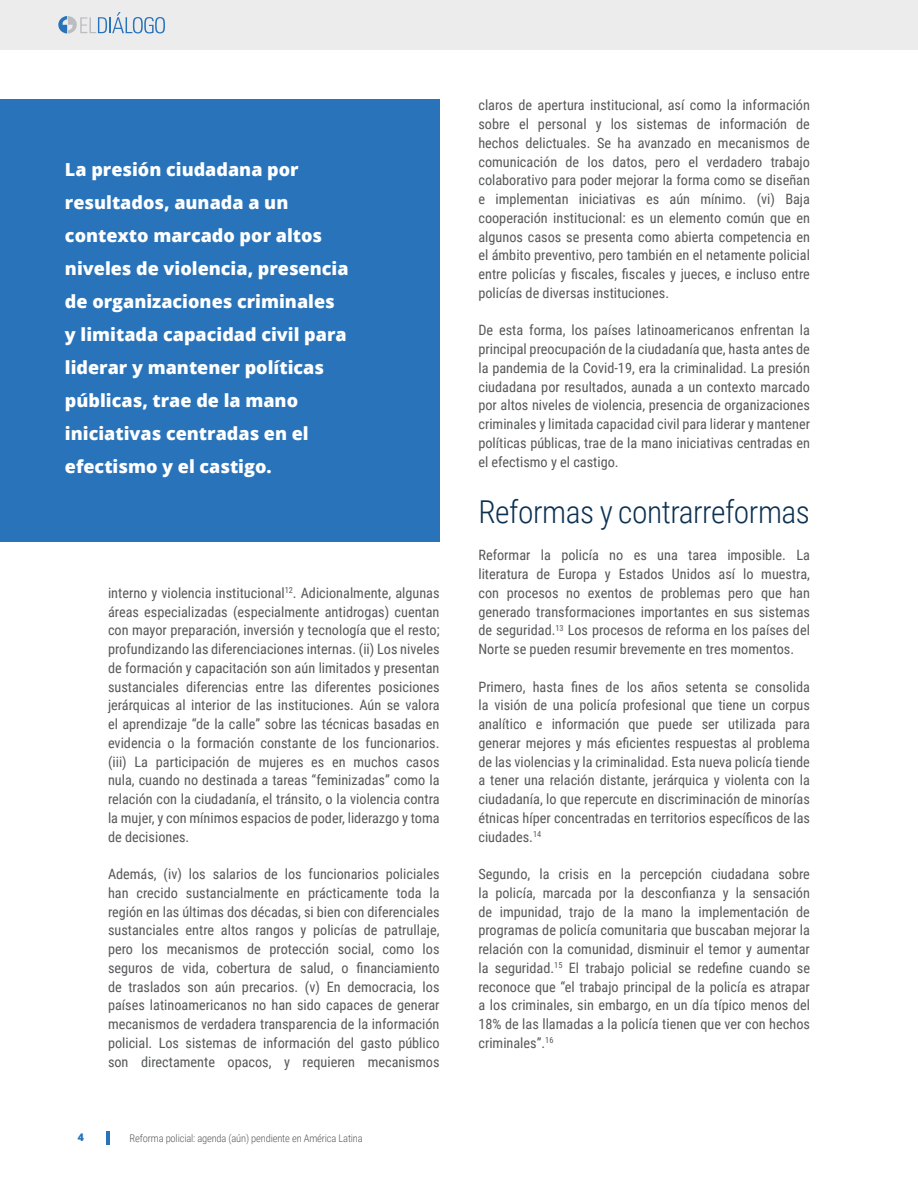
<style>
.page{position:relative;width:918px;height:1188px;background:#fff}
.page>*{position:absolute;margin:0;border:0;box-sizing:border-box;transform-origin:0 0}
.Content_-_Body_text{font:300 31.5px "Roboto Condensed";letter-spacing:-.015em;color:#0c3151}
.Callout_-_12_5_-_whi{font:800 18px/33px "Open Sans";color:#fff}
.Content_-_Body_text-2{font:14.25px/18.8px "Roboto Condensed";color:#57585a;text-align:justify}
.t1{font:300 10.5px "Roboto Condensed";letter-spacing:-.015em;color:#57585a}
.t2{font:800 10.5px "Open Sans";color:#2873ba}
</style>
<div class="page">
<div style="left:0;top:0;width:918px;height:50px;background:#ececed"></div>
<hr style="left:106px;top:1131px;width:3px;height:14px;background:#2873ba">
<svg style="left:58px;top:12px;width:107px;height:22px"></svg>
<div style="left:0;top:99px;width:440px;height:443px;background:#2873ba"></div>
<p class="Callout_-_12_5_-_whi" style="left:65px;top:152px;width:285px">La presión ciudadana por resultados, aunada a un contexto marcado por altos niveles de violencia, presencia de organizaciones criminales y limitada capacidad civil para liderar y mantener políticas públicas, trae de la mano iniciativas centradas en el efectismo y el castigo.</p>
<p class="Content_-_Body_text-2" style="left:108px;top:583px;width:333px">interno y violencia institucional<sup>12</sup>. Adicionalmente, algunas áreas especializadas (especialmente antidrogas) cuentan con mayor preparación, inversión y tecnología que el resto; profundizando las diferenciaciones internas. (ii) Los niveles de formación y capacitación son aún limitados y presentan sustanciales diferencias entre las diferentes posiciones jerárquicas al interior de las instituciones. Aún se valora el aprendizaje “de la calle” sobre las técnicas basadas en evidencia o la formación constante de los funcionarios. (iii) La participación de mujeres es en muchos casos nula, cuando no destinada a tareas “feminizadas” como la relación con la ciudadanía, el tránsito, o la violencia contra la mujer, y con mínimos espacios de poder, liderazgo y toma de decisiones.</p>
<p class="Content_-_Body_text-2" style="left:108px;top:864px;width:333px">Además, (iv) los salarios de los funcionarios policiales han crecido sustancialmente en prácticamente toda la región en las últimas dos décadas, si bien con diferenciales sustanciales entre altos rangos y policías de patrullaje, pero los mecanismos de protección social, como los seguros de vida, cobertura de salud, o financiamiento de traslados son aún precarios. (v) En democracia, los países latinoamericanos no han sido capaces de generar mecanismos de verdadera transparencia de la información policial. Los sistemas de información del gasto público son directamente opacos, y requieren mecanismos</p>
<p class="t2" style="left:78px;top:1129px;width:8px">4</p>
<p class="t1" style="left:130px;top:1130px;width:235px">Reforma policial: agenda (aún) pendiente en América Latina</p>
<p class="Content_-_Body_text-2" style="left:478px;top:95px;width:333px">claros de apertura institucional, así como la información sobre el personal y los sistemas de información de hechos delictuales. Se ha avanzado en mecanismos de comunicación de los datos, pero el verdadero trabajo colaborativo para poder mejorar la forma como se diseñan e implementan iniciativas es aún mínimo. (vi) Baja cooperación institucional: es un elemento común que en algunos casos se presenta como abierta competencia en el ámbito preventivo, pero también en el netamente policial entre policías y fiscales, fiscales y jueces, e incluso entre policías de diversas instituciones.</p>
<p class="Content_-_Body_text-2" style="left:478px;top:320px;width:333px">De esta forma, los países latinoamericanos enfrentan la principal preocupación de la ciudadanía que, hasta antes de la pandemia de la Covid-19, era la criminalidad. La presión ciudadana por resultados, aunada a un contexto marcado por altos niveles de violencia, presencia de organizaciones criminales y limitada capacidad civil para liderar y mantener políticas públicas, trae de la mano iniciativas centradas en el efectismo y el castigo.</p>
<p class="Content_-_Body_text" style="left:478px;top:489px;width:333px">Reformas y contrarreformas</p>
<p class="Content_-_Body_text-2" style="left:478px;top:545px;width:333px">Reformar la policía no es una tarea imposible. La literatura de Europa y Estados Unidos así lo muestra, con procesos no exentos de problemas pero que han generado transformaciones importantes en sus sistemas de seguridad.<sup>13</sup> Los procesos de reforma en los países del Norte se pueden resumir brevemente en tres momentos.</p>
<p class="Content_-_Body_text-2" style="left:478px;top:677px;width:333px">Primero, hasta fines de los años setenta se consolida la visión de una policía profesional que tiene un corpus analítico e información que puede ser utilizada para generar mejores y más eficientes respuestas al problema de las violencias y la criminalidad. Esta nueva policía tiende a tener una relación distante, jerárquica y violenta con la ciudadanía, lo que repercute en discriminación de minorías étnicas híper concentradas en territorios específicos de las ciudades.<sup>14</sup></p>
<p class="Content_-_Body_text-2" style="left:478px;top:864px;width:333px">Segundo, la crisis en la percepción ciudadana sobre la policía, marcada por la desconfianza y la sensación de impunidad, trajo de la mano la implementación de programas de policía comunitaria que buscaban mejorar la relación con la comunidad, disminuir el temor y aumentar la seguridad.<sup>15</sup> El trabajo policial se redefine cuando se reconoce que “el trabajo principal de la policía es atrapar a los criminales, sin embargo, en un día típico menos del 18% de las llamadas a la policía tienen que ver con hechos criminales”.<sup>16</sup></p>
</div>
